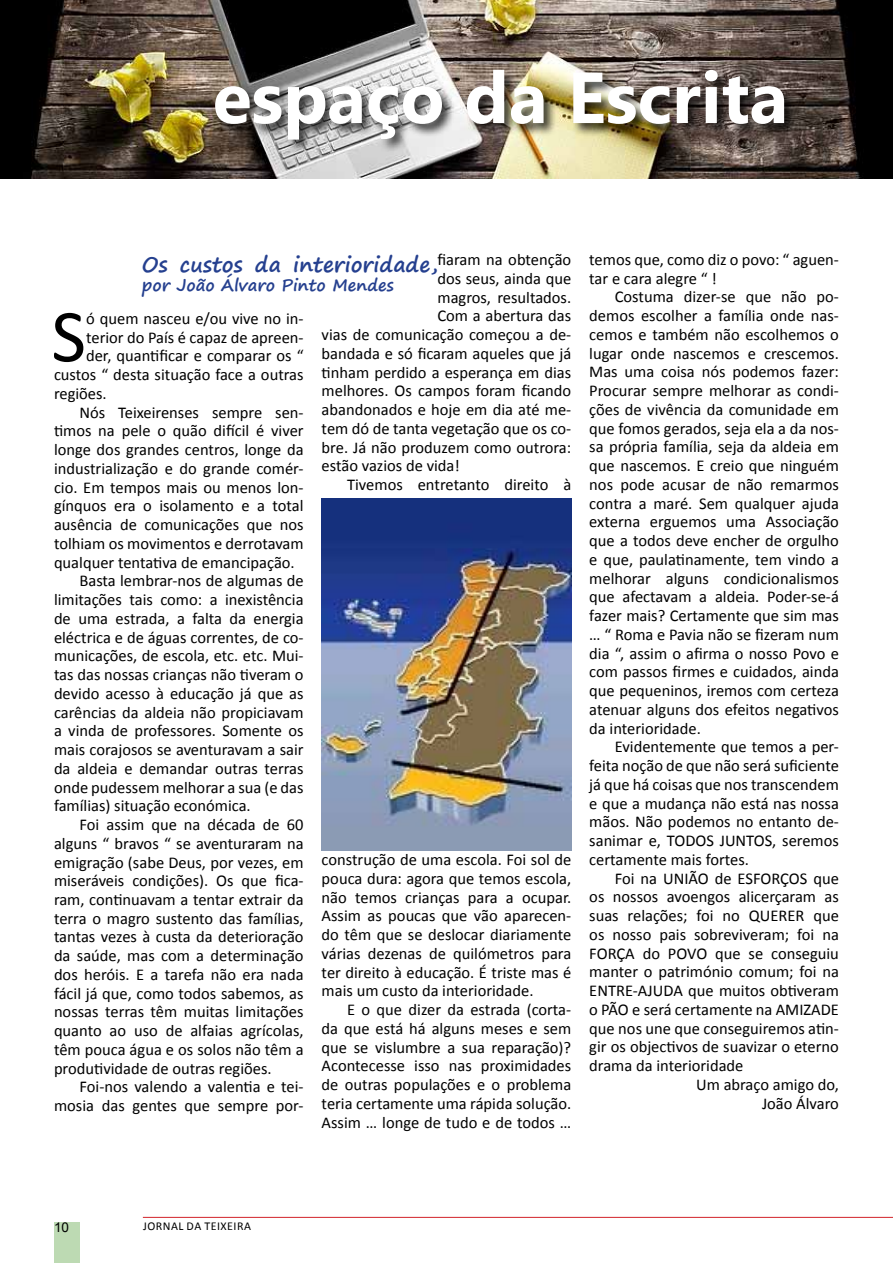
<style>
.page{position:relative;width:893px;height:1263px;background:#fff}
.page>*{position:absolute;margin:0;border:0;box-sizing:border-box;transform-origin:0 0}
.t1{font:75.6px "Calibri";color:#000}
.t2{font:700 72px "Segoe UI";color:#fff}
.t3{font:700 21px "Segoe Print";color:#25408f}
.t4{font:16.5px/18.8px "Calibri";color:#000;text-align:justify}
.t5{font:700 16.5px "Segoe Print";color:#25408f}
.t6{font:13.5px "Arial";color:#000}
.t7{font:12px "Calibri";letter-spacing:.04em;color:#000}
</style>
<div class="page">
<div style="left:54px;top:1222px;width:26px;height:41px;background:#bddab3"></div>
<hr style="left:143px;top:1217px;width:750px;height:1px;background:#d2232a">
<img style="left:0;top:0;width:893px;height:179px">
<div style="left:213px;top:68px;width:585px;height:86px;background:#000;opacity:.75"></div>
<img style="left:322px;top:499px;width:249px;height:352px">
<h2 class="t2" style="left:213px;top:46px;width:577px">espaço da Escrita</h2>
<p class="t4" style="left:437px;top:250px;width:135px">fiaram na obtenção</p>
<p class="t4" style="left:437px;top:269px;width:135px">dos seus, ainda que</p>
<p class="t4" style="left:437px;top:288px;width:135px">magros, resultados.</p>
<p class="t4" style="left:437px;top:306px;width:135px">Com a abertura das</p>
<p class="t4" style="left:322px;top:325px;width:251px">vias de comunicação começou a de-</p>
<p class="t4" style="left:322px;top:344px;width:251px">bandada e só ficaram aqueles que já</p>
<p class="t4" style="left:322px;top:363px;width:251px">tinham perdido a esperança em dias</p>
<p class="t4" style="left:322px;top:381px;width:251px">melhores. Os campos foram ficando</p>
<p class="t4" style="left:322px;top:400px;width:251px">abandonados e hoje em dia até me-</p>
<p class="t4" style="left:322px;top:419px;width:251px">tem dó de tanta vegetação que os co-</p>
<p class="t4" style="left:322px;top:438px;width:251px">bre. Já não produzem como outrora:</p>
<p class="t4" style="left:322px;top:456px;width:140px">estão vazios de vida!</p>
<p class="t4" style="left:347px;top:475px;width:226px">Tivemos entretanto direito à</p>
<p class="t3" style="left:142px;top:245px;width:297px">Os custos da interioridade,</p>
<p class="t5" style="left:142px;top:270px;width:253px">por João Álvaro Pinto Mendes</p>
<h1 class="t1" style="left:51px;top:288px;width:36px">S</h1>
<p class="t4" style="left:86px;top:309px;width:219px">ó quem nasceu e/ou vive no in-</p>
<p class="t4" style="left:86px;top:328px;width:219px">terior do País é capaz de apreen-</p>
<p class="t4" style="left:86px;top:347px;width:219px">der, quantificar e comparar os “</p>
<p class="t4" style="left:54px;top:365px;width:251px">custos “ desta situação face a outras</p>
<p class="t4" style="left:54px;top:384px;width:54px">regiões.</p>
<p class="t4" style="left:80px;top:403px;width:226px">Nós Teixeirenses sempre sen-</p>
<p class="t4" style="left:54px;top:421px;width:251px">timos na pele o quão difícil é viver</p>
<p class="t4" style="left:54px;top:440px;width:251px">longe dos grandes centros, longe da</p>
<p class="t4" style="left:54px;top:459px;width:251px">industrialização e do grande comér-</p>
<p class="t4" style="left:54px;top:478px;width:251px">cio. Em tempos mais ou menos lon-</p>
<p class="t4" style="left:54px;top:496px;width:251px">gínquos era o isolamento e a total</p>
<p class="t4" style="left:54px;top:515px;width:251px">ausência de comunicações que nos</p>
<p class="t4" style="left:54px;top:534px;width:251px">tolhiam os movimentos e derrotavam</p>
<p class="t4" style="left:54px;top:553px;width:242px">qualquer tentativa de emancipação.</p>
<p class="t4" style="left:80px;top:571px;width:226px">Basta lembrar-nos de algumas de</p>
<p class="t4" style="left:54px;top:590px;width:251px">limitações tais como: a inexistência</p>
<p class="t4" style="left:54px;top:609px;width:251px">de uma estrada, a falta da energia</p>
<p class="t4" style="left:54px;top:628px;width:251px">eléctrica e de águas correntes, de co-</p>
<p class="t4" style="left:54px;top:646px;width:251px">municações, de escola, etc. etc. Mui-</p>
<p class="t4" style="left:54px;top:665px;width:251px">tas das nossas crianças não tiveram o</p>
<p class="t4" style="left:54px;top:684px;width:251px">devido acesso à educação já que as</p>
<p class="t4" style="left:54px;top:703px;width:251px">carências da aldeia não propiciavam</p>
<p class="t4" style="left:54px;top:721px;width:251px">a vinda de professores. Somente os</p>
<p class="t4" style="left:54px;top:740px;width:251px">mais corajosos se aventuravam a sair</p>
<p class="t4" style="left:54px;top:759px;width:251px">da aldeia e demandar outras terras</p>
<p class="t4" style="left:54px;top:778px;width:251px">onde pudessem melhorar a sua (e das</p>
<p class="t4" style="left:54px;top:796px;width:198px">famílias) situação económica.</p>
<p class="t4" style="left:80px;top:815px;width:226px">Foi assim que na década de 60</p>
<p class="t4" style="left:54px;top:834px;width:251px">alguns “ bravos “ se aventuraram na</p>
<p class="t4" style="left:54px;top:853px;width:251px">emigração (sabe Deus, por vezes, em</p>
<p class="t4" style="left:54px;top:871px;width:251px">miseráveis condições). Os que fica-</p>
<p class="t4" style="left:54px;top:890px;width:251px">ram, continuavam a tentar extrair da</p>
<p class="t4" style="left:54px;top:909px;width:251px">terra o magro sustento das famílias,</p>
<p class="t4" style="left:54px;top:928px;width:251px">tantas vezes à custa da deterioração</p>
<p class="t4" style="left:54px;top:946px;width:251px">da saúde, mas com a determinação</p>
<p class="t4" style="left:54px;top:965px;width:251px">dos heróis. E a tarefa não era nada</p>
<p class="t4" style="left:54px;top:984px;width:251px">fácil já que, como todos sabemos, as</p>
<p class="t4" style="left:54px;top:1003px;width:251px">nossas terras têm muitas limitações</p>
<p class="t4" style="left:54px;top:1021px;width:251px">quanto ao uso de alfaias agrícolas,</p>
<p class="t4" style="left:54px;top:1040px;width:251px">têm pouca água e os solos não têm a</p>
<p class="t4" style="left:54px;top:1059px;width:219px">produtividade de outras regiões.</p>
<p class="t4" style="left:80px;top:1078px;width:226px">Foi-nos valendo a valentia e tei-</p>
<p class="t4" style="left:54px;top:1096px;width:251px">mosia das gentes que sempre por-</p>
<p class="t4" style="left:322px;top:850px;width:251px">construção de uma escola. Foi sol de pouca dura: agora que temos escola, não temos crianças para a ocupar.<br>Assim as poucas que vão aparecen&shy;do têm que se deslocar diariamente várias dezenas de quilómetros para ter direito à educação. É triste mas é mais um custo da interioridade.</p>
<p class="t4" style="left:322px;top:1000px;width:251px;text-indent:26px">E o que dizer da estrada (corta&shy;da que está há alguns meses e sem que se vislumbre a sua reparação)?<br>Acontecesse isso nas proximidades de outras populações e o problema teria certamente uma rápida solução.<br>Assim … longe de tudo e de todos …</p>
<p class="t4" style="left:589px;top:250px;width:251px">temos que, como diz o povo: “ aguen&shy;tar e cara alegre “ !</p>
<p class="t4" style="left:589px;top:288px;width:251px;text-indent:26px">Costuma dizer-se que não po&shy;demos escolher a família onde nas&shy;cemos e também não escolhemos o lugar onde nascemos e crescemos.<br>Mas uma coisa nós podemos fazer:<br>Procurar sempre melhorar as condi&shy;ções de vivência da comunidade em que fomos gerados, seja ela a da nos&shy;sa própria família, seja da aldeia em que nascemos. E creio que ninguém nos pode acusar de não remarmos contra a maré. Sem qualquer ajuda externa erguemos uma Associação que a todos deve encher de orgulho e que, paulatinamente, tem vindo a melhorar alguns condicionalismos que afectavam a aldeia. Poder-se-á fazer mais? Certamente que sim mas … “ Roma e Pavia não se fizeram num dia “, assim o afirma o nosso Povo e com passos firmes e cuidados, ainda que pequeninos, iremos com certeza atenuar alguns dos efeitos negativos da interioridade.</p>
<p class="t4" style="left:589px;top:737px;width:251px;text-indent:26px">Evidentemente que temos a per&shy;feita noção de que não será suficiente já que há coisas que nos transcendem e que a mudança não está nas nossa mãos. Não podemos no entanto de&shy;sanimar e, TODOS JUNTOS, seremos certamente mais fortes.</p>
<p class="t4" style="left:615px;top:869px;width:226px">Foi na UNIÃO de ESFORÇOS que</p>
<p class="t4" style="left:589px;top:887px;width:251px">os nossos avoengos alicerçaram as</p>
<p class="t4" style="left:589px;top:906px;width:251px">suas relações; foi no QUERER que</p>
<p class="t4" style="left:589px;top:925px;width:251px">os nosso pais sobreviveram; foi na</p>
<p class="t4" style="left:589px;top:944px;width:251px">FORÇA do POVO que se conseguiu</p>
<p class="t4" style="left:589px;top:962px;width:251px">manter o património comum; foi na</p>
<p class="t4" style="left:589px;top:981px;width:251px">ENTRE-AJUDA que muitos obtiveram</p>
<p class="t4" style="left:589px;top:1000px;width:251px">o PÃO e será certamente na AMIZADE</p>
<p class="t4" style="left:589px;top:1019px;width:251px">que nos une que conseguiremos atin-</p>
<p class="t4" style="left:589px;top:1037px;width:251px">gir os objectivos de suavizar o eterno</p>
<p class="t4" style="left:589px;top:1056px;width:156px">drama da interioridade</p>
<p class="t4" style="left:696px;top:1075px;width:144px">Um abraço amigo do,</p>
<p class="t4" style="left:762px;top:1094px;width:78px">João Álvaro</p>
<p class="t6" style="left:54px;top:1218px;width:17px">10</p>
<p class="t7" style="left:143px;top:1218px;width:13px">Jornal</p>
<p class="t7" style="left:187px;top:1218px;width:48px">da Teixeira</p>
</div>
